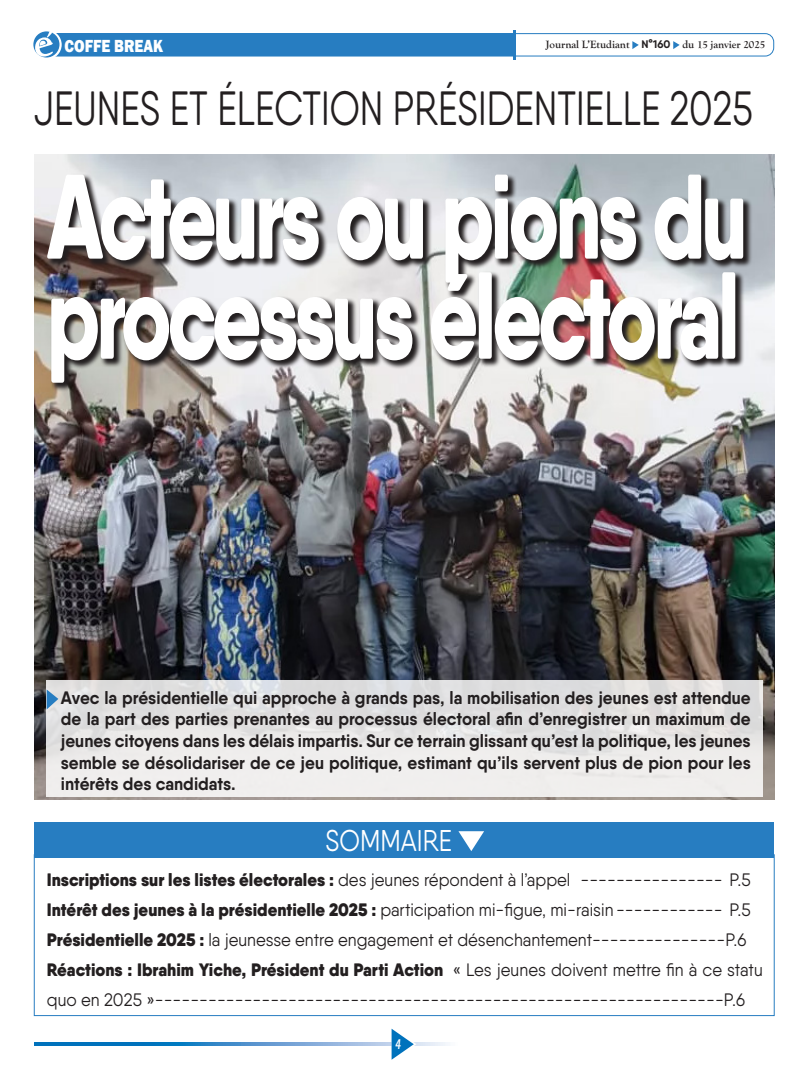
<style>
.page{position:relative;width:808px;height:1078px;background:#fff}
.page>*{position:absolute;margin:0;border:0;box-sizing:border-box;transform-origin:0 0}
.t1{font:800 120px/100px "Qanelas Soft";letter-spacing:-.05em;color:#fff;scale:.72 1}
.Surtitre2{font:48px "Qanelas Soft";color:#231f20;scale:.78 1}
.Surtitre2-2{font:30px "Qanelas Soft";color:#fff;scale:.85 1}
.Texte1{font:18px/30px "Qanelas Soft";color:#231f20;scale:.95 1}
.t2{font:700 18px/21.6px "Qanelas Soft";color:#231f20;text-align:justify;scale:.95 1}
.t3{font:800 18px "Franklin Gothic";color:#fff;scale:.85 1}
.t4{font:italic 12px "Oswald";color:#fff}
.t5{font:700 11px "Goudy Old Style T";color:#231f20}
.s1{font-family:"Qanelas Soft"}
.s2{font-weight:900}
</style>
<div class="page">
<div style="left:47px;top:33px;width:727px;height:23px;border:1px solid #277dc1;border-radius:9px"></div>
<div style="left:47px;top:33px;width:467px;height:23px;background:#277dc1"></div>
<svg style="left:32px;top:30px;width:30px;height:30px"></svg>
<svg style="left:33px;top:31px;width:26px;height:26px"></svg>
<svg style="left:632px;top:41px;width:7px;height:8px"></svg>
<svg style="left:673px;top:41px;width:7px;height:8px"></svg>
<svg style="left:34px;top:1042px;width:414px;height:3px"></svg>
<svg style="left:392px;top:1029px;width:24px;height:31px"></svg>
<hr style="left:513px;top:30px;width:3px;height:30px;background:#277dc1">
<img style="left:34px;top:154px;width:740px;height:645px">
<img style="left:46px;top:173px;width:707px;height:219px">
<div style="left:47px;top:680px;width:716px;height:117px;background:linear-gradient(to bottom,#dbdbdb,#f4f2f0)"></div>
<svg style="left:47px;top:689px;width:11px;height:20px"></svg>
<div style="left:34px;top:822px;width:740px;height:35px;background:#277dc1"></div>
<svg style="left:458px;top:831px;width:26px;height:20px"></svg>
<p class="t3" style="left:65px;top:34px;width:118px">COFFE BREAK</p>
<p class="t5" style="left:546px;top:39px;width:221px">Journal L’Etudiant <span class="s1">N°160</span> du 15 janvier 2025</p>
<p class="Surtitre2" style="left:34px;top:79px;width:923px">JEUNES ET ÉLECTION PRÉSIDENTIELLE 2025</p>
<p class="t1" style="left:47px;top:166px;width:976px">Acteurs ou pions du processus électoral</p>
<p class="t2" style="left:61px;top:686px;width:728px">Avec la présidentielle qui approche à grands pas, la mobilisation des jeunes est attendue de la part des parties prenantes au processus électoral afin d’enregistrer un maximum de jeunes citoyens dans les délais impartis. Sur ce terrain glissant qu’est la politique, les jeunes semble se désolidariser de ce jeu politique, estimant qu’ils servent plus de pion pour les intérêts des candidats.</p>
<p class="Surtitre2-2" style="left:326px;top:822px;width:150px">SOMMAIRE</p>
<p class="Texte1" style="left:47px;top:863px;width:743px"><span class="s2">Inscriptions sur les listes électorales :</span> des jeunes répondent à l’appel ---------------- P.5</p>
<p class="Texte1" style="left:47px;top:893px;width:743px"><span class="s2">Intérêt des jeunes à la présidentielle 2025 :</span> participation mi-figue, mi-raisin ------------ P.5</p>
<p class="Texte1" style="left:47px;top:923px;width:738px"><span class="s2">Présidentielle 2025 :</span> la jeunesse entre engagement et désenchantement---------------P.6</p>
<p class="Texte1" style="left:47px;top:953px;width:755px"><span class="s2">Réactions : Ibrahim Yiche, Président du Parti Action</span> « Les jeunes doivent mettre fin à ce statu quo en 2025 »----------------------------------------------------------------P.6</p>
<p class="t4" style="left:395px;top:1035px;width:7px">4</p>
</div>
